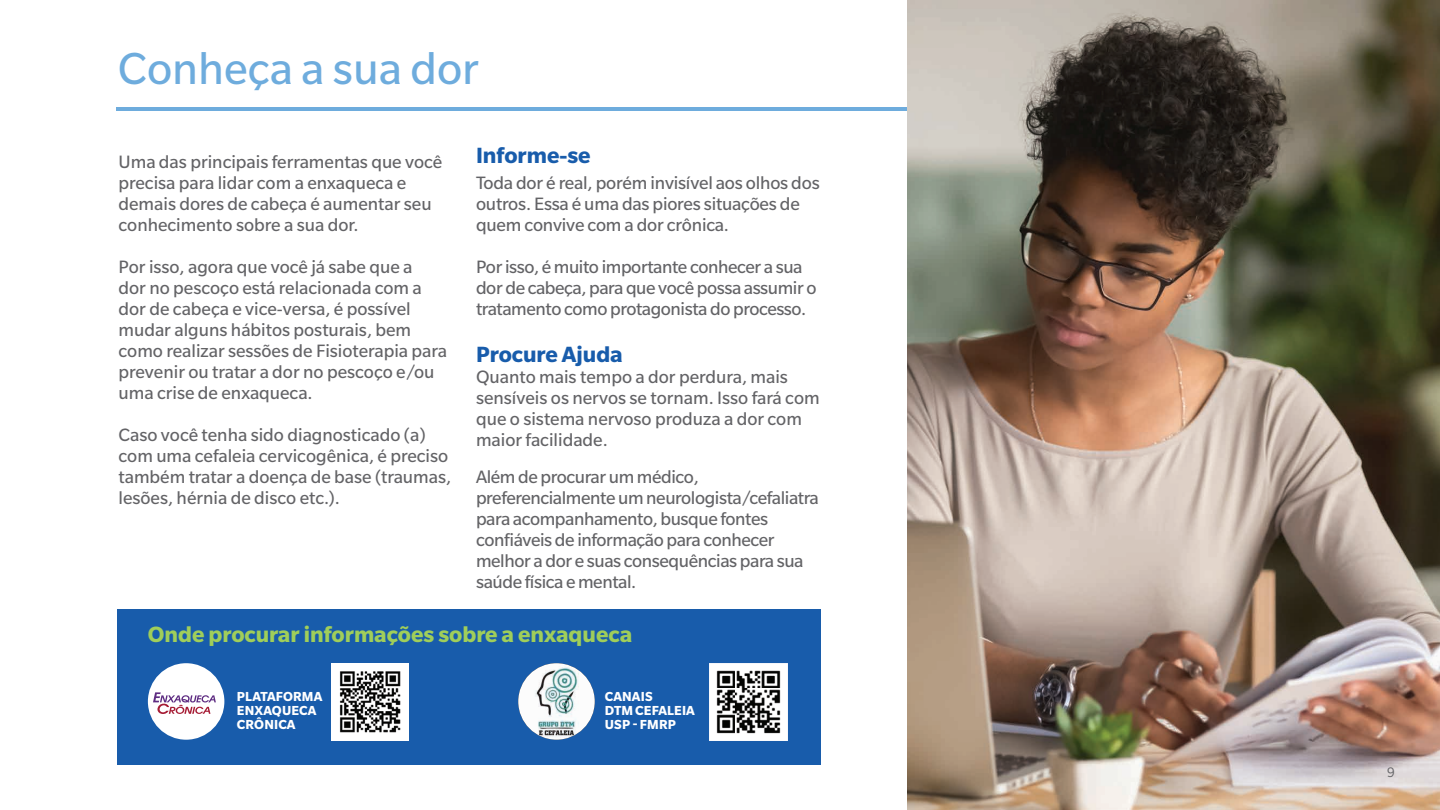
<style>
.page{position:relative;width:1440px;height:810px;background:#fff}
.page>*{position:absolute;margin:0;border:0;box-sizing:border-box;transform-origin:0 0}
.t1{font:48.75px "Slate Pro";color:#6eacdd}
.t2{font:700 24px "Slate Pro";color:#a0ce5a}
.t3{font:700 24px "Slate Pro";color:#185cab}
.t4{font:19.5px/21px "Slate Pro";color:#636366}
.t5{font:19.5px/21px "Slate Pro";letter-spacing:-.02em;color:#636366}
.t6{font:15px "Slate Pro";color:#636366}
.t7{font:700 14.25px/14.2px "Slate Pro";letter-spacing:.01em;color:#fff}
</style>
<div class="page">
<hr style="left:117px;top:107px;width:790px;height:4px;background:#6eacdd">
<div style="left:117px;top:609px;width:703px;height:156px;background:#185cab"></div>
<img style="left:907px;top:0;width:533px;height:810px">
<img style="left:331px;top:663px;width:78px;height:77px">
<img style="left:710px;top:663px;width:77px;height:77px">
<img style="left:518px;top:663px;width:77px;height:77px;border-radius:38px">
<div style="left:148px;top:663px;width:76px;height:77px;background:#fff;border-radius:50%"></div>
<svg style="left:153px;top:692px;width:63px;height:22px"></svg>
<h1 class="t1" style="left:118px;top:43px;width:363px">Conheça a sua dor</h1>
<p class="t3" style="left:476px;top:142px;width:116px">Informe-se</p>
<p class="t4" style="left:476px;top:172px;width:345px">Toda dor é real, porém invisível aos olhos dos outros. Essa é uma das piores situações de quem convive com a dor crônica.</p>
<p class="t5" style="left:476px;top:256px;width:342px">Por isso, é muito importante conhecer a sua dor de cabeça, para que você possa assumir o tratamento como protagonista do processo.</p>
<p class="t3" style="left:476px;top:341px;width:148px">Procure Ajuda</p>
<p class="t4" style="left:476px;top:366px;width:345px">Quanto mais tempo a dor perdura, mais sensíveis os nervos se tornam. Isso fará com que o sistema nervoso produza a dor com maior facilidade.</p>
<p class="t5" style="left:476px;top:466px;width:344px">Além de procurar um médico, preferencialmente um neurologista/cefaliatra para acompanhamento, busque fontes confiáveis de informação para conhecer melhor a dor e suas consequências para sua saúde física e mental.</p>
<p class="t2" style="left:148px;top:621px;width:486px">Onde procurar informações sobre a enxaqueca</p>
<p class="t4" style="left:119px;top:151px;width:325px">Uma das principais ferramentas que você precisa para lidar com a enxaqueca e demais dores de cabeça é aumentar seu conhecimento sobre a sua dor.</p>
<p class="t4" style="left:119px;top:256px;width:330px">Por isso, agora que você já sabe que a<br>dor no pescoço está relacionada com a dor de cabeça e vice-versa, é possível mudar alguns hábitos posturais, bem como realizar sessões de Fisioterapia para prevenir ou tratar a dor no pescoço e/ou uma crise de enxaqueca.</p>
<p class="t4" style="left:119px;top:424px;width:334px">Caso você tenha sido diagnosticado (a) com uma cefaleia cervicogênica, é preciso também tratar a doença de base (traumas, lesões, hérnia de disco etc.).</p>
<p class="t7" style="left:237px;top:689px;width:87px">PLATAFORMA<br>ENXAQUECA<br>CRÔNICA</p>
<p class="t7" style="left:605px;top:689px;width:92px">CANAIS<br>DTM CEFALEIA<br>USP - FMRP</p>
<p class="t6" style="left:1387px;top:764px;width:9px">9</p>
</div>
